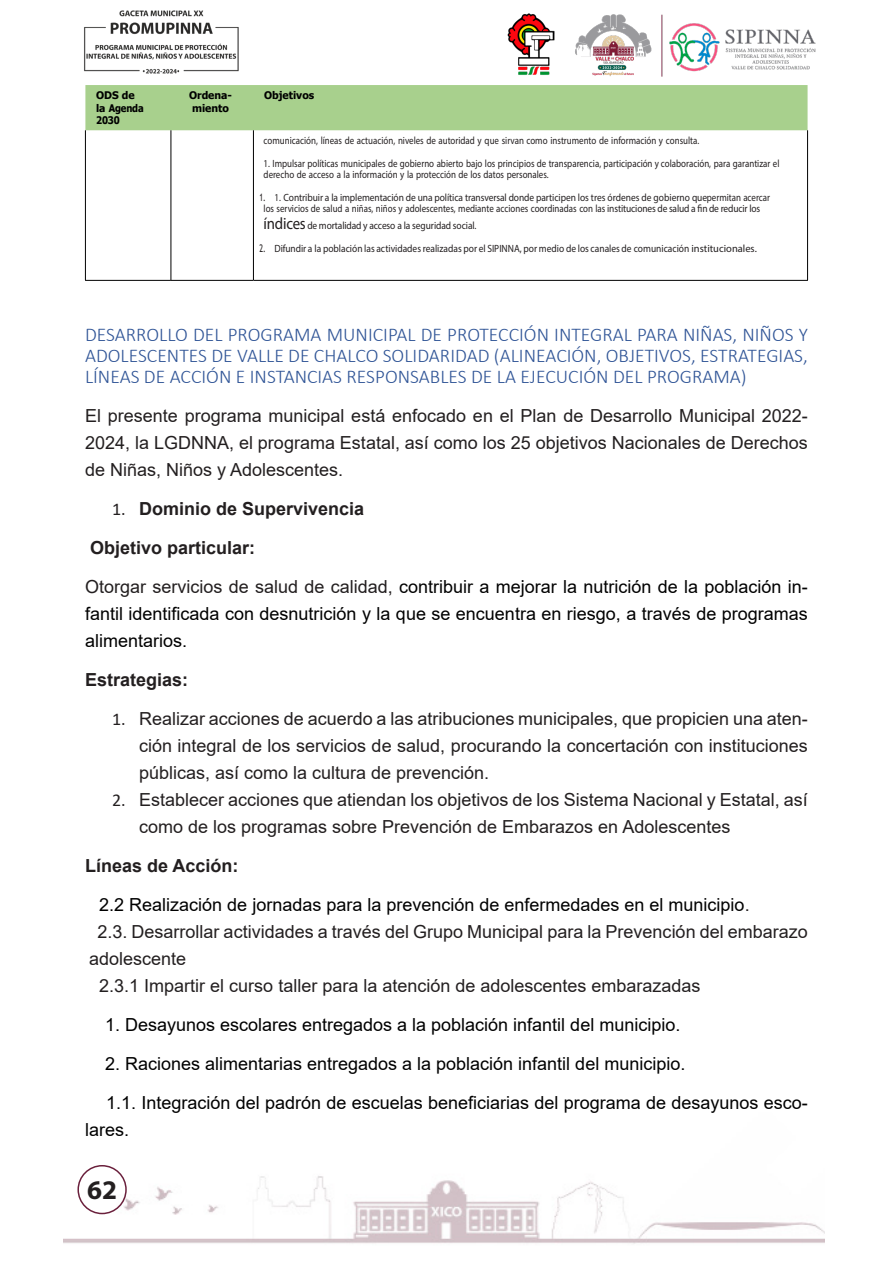
<style>
.page{position:relative;width:893px;height:1263px;background:#fff}
.page>*{position:absolute;margin:0;border:0;box-sizing:border-box;transform-origin:0 0}
.t1{font:700 27px "Myriad Pro";color:#231f20}
.Heading_2{font:300 19.5px/21px "Calibri";color:#2f5496;text-align:justify}
.List_Paragraph{font:18px/27px "Arial";color:#231f20;text-align:justify}
.List_Paragraph-2{font:18px/27px "Arial";color:#000;text-align:justify}
.t2{font:700 18px "Arial";color:#231f20}
.Table_Paragraph{font:10.5px/10.8px "Myriad Pro";color:#231f20;scale:.85 1}
.Table_Paragraph-2{font:10.5px "Myriad Pro";color:#231f20;scale:.9 1}
.Table_Paragraph-3{font:700 10.5px/12.6px "Tahoma";color:#000}
.s1{font-family:"Trebuchet MS"}
.s2{font-size:16.5px}
.s3{font-family:"Calibri";font-weight:400}
.s4{color:#231f20}
.s5{font-family:"Calibri"}
</style>
<div class="page">
<img style="left:84px;top:11px;width:155px;height:63px">
<img style="left:64px;top:1165px;width:761px;height:79px">
<div style="left:77px;top:1165px;width:50px;height:49px;border:2px solid #6a203c;border-radius:50%"></div>
<img style="left:507px;top:13px;width:309px;height:64px">
<div style="left:85px;top:85px;width:722px;height:45px;background:#a8d08d"></div>
<hr style="left:85px;top:130px;width:1px;height:150px;background:#000">
<hr style="left:171px;top:130px;width:1px;height:150px;background:#000">
<hr style="left:253px;top:130px;width:1px;height:150px;background:#000">
<hr style="left:807px;top:130px;width:1px;height:150px;background:#000">
<hr style="left:85px;top:280px;width:86px;height:1px;background:#000">
<hr style="left:171px;top:280px;width:82px;height:1px;background:#000">
<hr style="left:253px;top:280px;width:555px;height:1px;background:#000">
<p class="Table_Paragraph-3" style="left:96px;top:89px;width:49px">ODS de la Agenda<br>2030</p>
<p class="Table_Paragraph-3" style="left:189px;top:89px;width:45px">Ordena&shy;miento</p>
<p class="Table_Paragraph-3" style="left:264px;top:89px;width:52px">Objetivos</p>
<p class="Table_Paragraph" style="left:264px;top:135px;width:514px">comunicación, líneas de actuación, niveles de autoridad y que sirvan como instrumento de información y consulta.</p>
<p class="Table_Paragraph" style="left:264px;top:158px;width:608px">1. Impulsar políticas municipales de gobierno abierto bajo los principios de transparencia, participación y colaboración, para garantizar el derecho de acceso a la información y la protección de los datos personales.</p>
<p class="Table_Paragraph" style="left:259px;top:192px;width:602px;text-align:center"><span class="s1">1.</span> 1. Contribuir a la implementación de una política transversal donde participen los tres órdenes de gobierno que permitan acercar los servicios de salud a niñas, niños y adolescentes, mediante acciones coordinadas con las instituciones de salud a fin de reducir los</p>
<p class="Table_Paragraph-2" style="left:264px;top:219px;width:238px"><span class="s2">índices</span> de mortalidad y acceso a la seguridad social.</p>
<p class="Table_Paragraph-2" style="left:259px;top:242px;width:554px"><span class="s1">2.</span> Difundir a la población las actividades realizadas por el SIPINNA, por medio de los canales de comunicación institucionales.</p>
<p class="Heading_2" style="left:85px;top:323px;width:724px">DESARROLLO DEL PROGRAMA MUNICIPAL DE PROTECCIÓN INTEGRAL PARA NIÑAS, NIÑOS Y ADOLESCENTES DE VALLE DE CHALCO SOLIDARIDAD (ALINEACIÓN, OBJETIVOS, ESTRATEGIAS, LÍNEAS DE ACCIÓN E INSTANCIAS RESPONSABLES DE LA EJECUCIÓN DEL PROGRAMA)</p>
<p class="List_Paragraph" style="left:85px;top:402px;width:724px">El presente programa municipal está enfocado en el Plan de Desarrollo Municipal 2022- 2024, la LGDNNA, el programa Estatal, así como los 25 objetivos Nacionales de Derechos de Niñas, Niños y Adolescentes.</p>
<p class="t2" style="left:112px;top:496px;width:254px"><span class="s3">1.</span> Dominio de Supervivencia</p>
<p class="t2" style="left:90px;top:535px;width:167px">Objetivo particular:</p>
<p class="List_Paragraph-2" style="left:85px;top:573px;width:724px"><span class="s4">Otorgar servicios de salud de calidad,</span> contribuir a mejorar la nutrición de la población in&shy;fantil identificada con desnutrición y la que se encuentra en riesgo, a través de programas alimentarios.</p>
<p class="t2" style="left:85px;top:667px;width:105px">Estrategias:</p>
<p class="List_Paragraph" style="left:139px;top:705px;width:670px;text-indent:-27px"><span class="s5">1.</span> Realizar acciones de acuerdo a las atribuciones municipales, que propicien una aten&shy;ción integral de los servicios de salud, procurando la concertación con instituciones públicas, así como la cultura de prevención.</p>
<p class="List_Paragraph" style="left:139px;top:786px;width:670px;text-indent:-27px"><span class="s5">2.</span> Establecer acciones que atiendan los objetivos de los Sistema Nacional y Estatal, así como de los programas sobre Prevención de Embarazos en Adolescentes</p>
<p class="t2" style="left:85px;top:853px;width:155px">Líneas de Acción:</p>
<p class="List_Paragraph-2" style="left:99px;top:891px;width:652px">2.2 Realización de jornadas para la prevención de enfermedades en el municipio<span class="s4">.</span></p>
<p class="List_Paragraph" style="left:89px;top:918px;width:720px;text-indent:8px">2.3. Desarrollar actividades a través del Grupo Municipal para la Prevención del embarazo adolescente</p>
<p class="List_Paragraph" style="left:99px;top:972px;width:603px">2.3.1 Impartir el curso taller para la atención de adolescentes embarazadas</p>
<p class="List_Paragraph-2" style="left:105px;top:1011px;width:577px">1. Desayunos escolares entregados a la población infantil del municipio.</p>
<p class="List_Paragraph-2" style="left:105px;top:1050px;width:582px">2. Raciones alimentarias entregados a la población infantil del municipio.</p>
<p class="List_Paragraph-2" style="left:85px;top:1089px;width:724px;text-indent:21px">1.1. Integración del padrón de escuelas beneficiarias del programa de desayunos esco&shy;lares.</p>
<h1 class="t1" style="left:87px;top:1172px;width:31px">62</h1>
</div>
